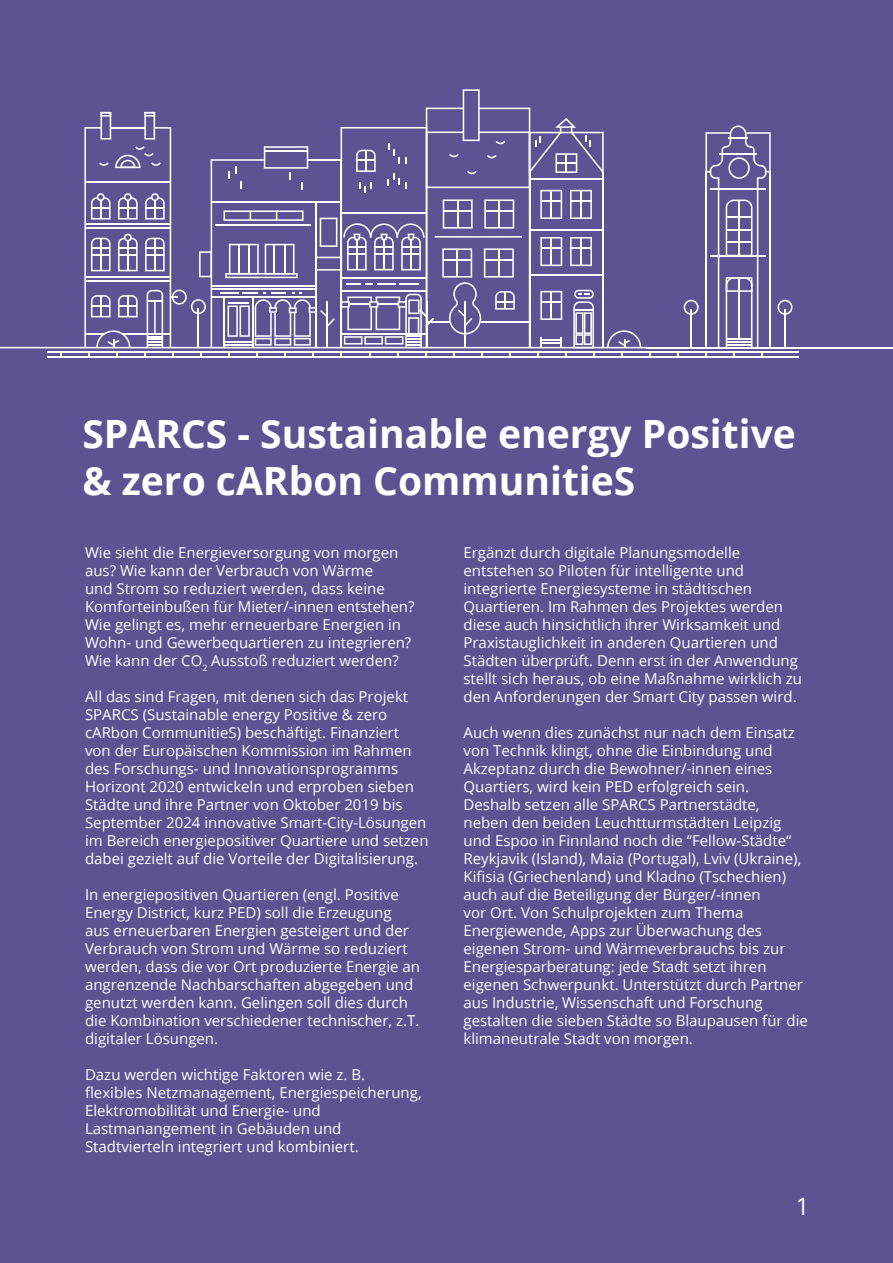
<style>
.page{position:relative;width:893px;height:1263px;background:#5d5392}
.page>*{position:absolute;margin:0;border:0;box-sizing:border-box;transform-origin:0 0}
.SP_Title_H1_white{font:700 39px/46.8px "Open Sans";color:#fff}
.SP_Basic_Text{font:24px "Open Sans";color:#fff}
.SP_Basic_Text_White{font:15px/18px "Open Sans";color:#fff}
</style>
<div class="page">
<hr style="left:48px;top:351px;width:751px;height:2px;background:#fff">
<hr style="left:48px;top:356px;width:751px;height:2px;background:#fff">
<svg style="left:705px;top:125px;width:66px;height:231px"></svg>
<hr style="left:646px;top:347px;width:224px;height:1px;background:#fff">
<svg style="left:777px;top:300px;width:15px;height:15px"></svg>
<hr style="left:784px;top:309px;width:2px;height:39px;background:#fff">
<svg style="left:684px;top:300px;width:15px;height:15px"></svg>
<hr style="left:690px;top:309px;width:2px;height:39px;background:#fff">
<svg style="left:84px;top:89px;width:557px;height:267px"></svg>
<hr style="left:699px;top:347px;width:194px;height:1px;background:#fff">
<p class="SP_Title_H1_white" style="left:82px;top:409px;width:715px">SPARCS - Sustainable energy Positive &amp; zero cARbon CommunitieS</p>
<p class="SP_Basic_Text_White" style="left:85px;top:543px;width:331px">Wie sieht die Energieversorgung von morgen aus? Wie kann der Verbrauch von Wärme<br>und Strom so reduziert werden, dass keine Komforteinbußen für Mieter/-innen entstehen?<br>Wie gelingt es, mehr erneuerbare Energien in Wohn- und Gewerbequartieren zu integrieren?<br>Wie kann der CO<sub>2</sub> Ausstoß reduziert werden?</p>
<p class="SP_Basic_Text_White" style="left:85px;top:687px;width:345px">All das sind Fragen, mit denen sich das Projekt SPARCS (Sustainable energy Positive &amp; zero cARbon CommunitieS) beschäftigt. Finanziert<br>von der Europäischen Kommission im Rahmen des Forschungs- und Innovationsprogramms Horizont 2020 entwickeln und erproben sieben Städte und ihre Partner von Oktober 2019 bis September 2024 innovative Smart-City-Lösungen im Bereich energiepositiver Quartiere und setzen dabei gezielt auf die Vorteile der Digitalisierung.</p>
<p class="SP_Basic_Text_White" style="left:85px;top:885px;width:336px">In energiepositiven Quartieren (engl. Positive Energy District, kurz PED) soll die Erzeugung aus erneuerbaren Energien gesteigert und der Verbrauch von Strom und Wärme so reduziert werden, dass die vor Ort produzierte Energie an angrenzende Nachbarschaften abgegeben und genutzt werden kann. Gelingen soll dies durch die Kombination verschiedener technischer, z.T. digitaler Lösungen.</p>
<p class="SP_Basic_Text_White" style="left:85px;top:1065px;width:338px">Dazu werden wichtige Faktoren wie z. B. flexibles Netzmanagement, Energiespeicherung, Elektromobilität und Energie- und Lastmanangement in Gebäuden und Stadtvierteln integriert und kombiniert.</p>
<p class="SP_Basic_Text_White" style="left:463px;top:543px;width:340px">Ergänzt durch digitale Planungsmodelle entstehen so Piloten für intelligente und integrierte Energiesysteme in städtischen Quartieren. Im Rahmen des Projektes werden diese auch hinsichtlich ihrer Wirksamkeit und Praxistauglichkeit in anderen Quartieren und Städten überprüft. Denn erst in der Anwendung stellt sich heraus, ob eine Maßnahme wirklich zu den Anforderungen der Smart City passen wird.</p>
<p class="SP_Basic_Text_White" style="left:463px;top:723px;width:346px">Auch wenn dies zunächst nur nach dem Einsatz von Technik klingt, ohne die Einbindung und Akzeptanz durch die Bewohner/-innen eines Quartiers, wird kein PED erfolgreich sein.<br>Deshalb setzen alle SPARCS Partnerstädte,<br>neben den beiden Leuchtturmstädten Leipzig und Espoo in Finnland noch die “Fellow-Städte“ Reykjavik (Island), Maia (Portugal), Lviv (Ukraine), Kifisia (Griechenland) und Kladno (Tschechien) auch auf die Beteiligung der Bürger/-innen<br>vor Ort. Von Schulprojekten zum Thema Energiewende, Apps zur Überwachung des eigenen Strom- und Wärmeverbrauchs bis zur Energiesparberatung: jede Stadt setzt ihren eigenen Schwerpunkt. Unterstützt durch Partner aus Industrie, Wissenschaft und Forschung gestalten die sieben Städte so Blaupausen für die klimaneutrale Stadt von morgen.</p>
<p class="SP_Basic_Text" style="left:796px;top:1190px;width:15px">1</p>
</div>
